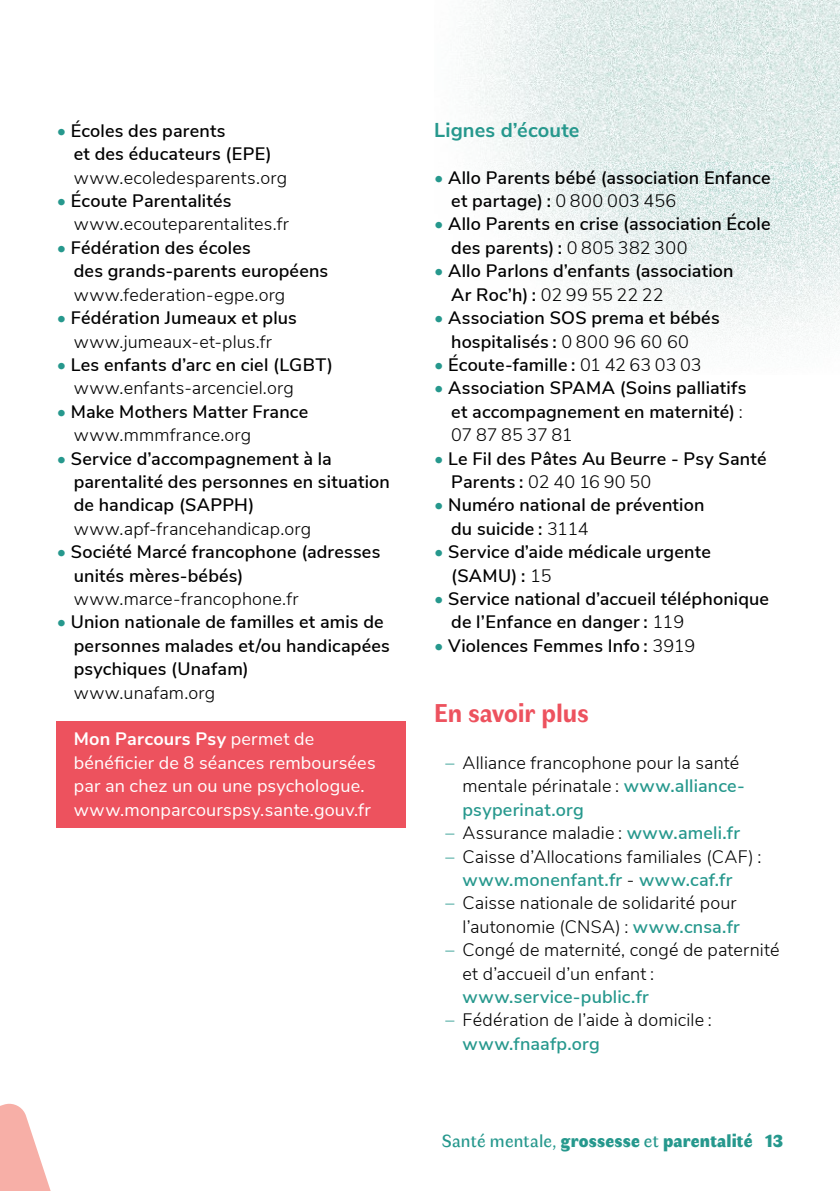
<style>
.page{position:relative;width:840px;height:1191px;background:#fff}
.page>*{position:absolute;margin:0;border:0;box-sizing:border-box;transform-origin:0 0}
.T1{font:700 26px "Faune Text";letter-spacing:-.005em;color:#ed525e}
.T2{font:700 20px "Nunito Sans";letter-spacing:.005em;color:#26988d}
.puce1{font:600 18px/23.4px "Nunito Sans";letter-spacing:.01em;color:#000}
.puce1-2{font:300 18px/23.4px "Nunito Sans";letter-spacing:.01em;color:#000}
.encadré2{font:18px/23.4px "Nunito Sans";letter-spacing:.01em;color:#fff}
.t1{font:900 18px "Faune Display";letter-spacing:.01em;color:#26988d}
.s1{font-weight:300;color:#26988d}
.s2{font-weight:300}
.s3{color:#26988d}
.s4{font-weight:600}
.s5{font-weight:700}
.s6{font-weight:600;color:#26988d}
.s7{font-family:"Faune Text";font-weight:400}
</style>
<div class="page">
<img style="left:464px;top:0;width:375px;height:349px">
<div style="left:57px;top:721px;width:348px;height:83px;background:#ed525e"></div>
<div style="left:57px;top:792px;width:348px;height:35px;background:#ed525e"></div>
<svg style="left:0;top:1103px;width:51px;height:88px"></svg>
<p class="puce1" style="left:74px;top:118px;width:215px;text-indent:-17px"><span class="s1">•</span> Écoles des parents<br>et des éducateurs (EPE) <span class="s2">www.ecoledesparents.org</span></p>
<p class="puce1-2" style="left:74px;top:188px;width:216px;text-indent:-17px"><span class="s3">•</span> <span class="s4">Écoute Parentalités </span>www.ecouteparentalites.fr</p>
<p class="puce1" style="left:74px;top:235px;width:256px;text-indent:-17px"><span class="s1">•</span> Fédération des écoles<br>des grands-parents européens <span class="s2">www.federation-egpe.org</span></p>
<p class="puce1" style="left:57px;top:305px;width:241px;text-align:center"><span class="s1">•</span> Fédération Jumeaux et plus <span class="s2">www.jumeaux-et-plus.fr</span></p>
<p class="puce1" style="left:74px;top:352px;width:261px;text-indent:-17px"><span class="s1">•</span> Les enfants d’arc en ciel (LGBT) <span class="s2">www.enfants-arcenciel.org</span></p>
<p class="puce1" style="left:74px;top:399px;width:236px;text-indent:-17px"><span class="s1">•</span> Make Mothers Matter France <span class="s2">www.mmmfrance.org</span></p>
<p class="puce1" style="left:74px;top:445px;width:317px;text-indent:-17px"><span class="s1">•</span> Service d’accompagnement à la parentalité des personnes en situation de handicap (SAPPH) <span class="s2">www.apf-francehandicap.org</span></p>
<p class="puce1" style="left:74px;top:539px;width:308px;text-indent:-17px"><span class="s1">•</span> Société Marcé francophone (adresses unités mères-bébés) <span class="s2">www.marce-francophone.fr</span></p>
<p class="puce1" style="left:74px;top:609px;width:317px;text-indent:-17px"><span class="s1">•</span> Union nationale de familles et amis de personnes malades et/ou handicapées psychiques (Unafam) <span class="s2">www.unafam.org</span></p>
<p class="encadré2" style="left:74px;top:726px;width:303px"><span class="s5">Mon Parcours Psy</span> permet de bénéficier de 8 séances remboursées par an chez un ou une psychologue.</p>
<p class="encadré2" style="left:74px;top:796px;width:298px">www.monparcourspsy.sante.gouv.fr</p>
<p class="T2" style="left:434px;top:115px;width:147px">Lignes d’écoute</p>
<p class="puce1" style="left:451px;top:165px;width:320px;text-indent:-17px"><span class="s1">•</span> Allo Parents bébé (association Enfance et partage) : <span class="s2">0 800 003 456</span></p>
<p class="puce1" style="left:451px;top:211px;width:320px;text-indent:-17px"><span class="s1">•</span> Allo Parents en crise (association École des parents) : <span class="s2">0 805 382 300</span></p>
<p class="puce1" style="left:451px;top:258px;width:284px;text-indent:-17px"><span class="s1">•</span> Allo Parlons d’enfants (association<br>Ar Roc’h) : <span class="s2">02 99 55 22 22</span></p>
<p class="puce1" style="left:451px;top:305px;width:270px;text-indent:-17px"><span class="s1">•</span> Association SOS prema et bébés hospitalisés : <span class="s2">0 800 96 60 60</span></p>
<p class="puce1" style="left:434px;top:352px;width:269px"><span class="s1">•</span> Écoute-famille : <span class="s2">01 42 63 03 03</span></p>
<p class="puce1" style="left:451px;top:375px;width:296px;text-indent:-17px"><span class="s1">•</span> Association SPAMA (Soins palliatifs et accompagnement en maternité) <span class="s2">:<br>07 87 85 37 81</span></p>
<p class="puce1" style="left:451px;top:445px;width:316px;text-indent:-17px"><span class="s1">•</span> Le Fil des Pâtes Au Beurre - Psy Santé<br>Parents : <span class="s2">02 40 16 90 50</span></p>
<p class="puce1" style="left:451px;top:492px;width:255px;text-indent:-17px"><span class="s1">•</span> Numéro national de prévention du suicide : <span class="s2">3114</span></p>
<p class="puce1" style="left:451px;top:539px;width:261px;text-indent:-17px"><span class="s1">•</span> Service d’aide médicale urgente (SAMU) : <span class="s2">15</span></p>
<p class="puce1" style="left:451px;top:586px;width:319px;text-indent:-17px"><span class="s1">•</span> Service national d’accueil téléphonique de l’Enfance en danger : <span class="s2">119</span></p>
<p class="puce1" style="left:434px;top:633px;width:262px"><span class="s1">•</span> Violences Femmes Info : <span class="s2">3919</span></p>
<p class="T1" style="left:434px;top:695px;width:156px">En savoir plus</p>
<p class="puce1-2" style="left:462px;top:750px;width:283px;text-indent:-17px"><span class="s3">–</span> Alliance francophone pour la santé mentale périnatale : <span class="s6">www.alliance&shy;psyperinat.org</span></p>
<p class="puce1-2" style="left:445px;top:820px;width:296px"><span class="s3">–</span> Assurance maladie : <span class="s6">www.ameli.fr</span></p>
<p class="puce1-2" style="left:462px;top:843px;width:300px;text-indent:-17px"><span class="s3">–</span> Caisse d’Allocations familiales (CAF) : <span class="s6">www.monenfant.fr</span> - <span class="s6">www.caf.fr</span></p>
<p class="puce1-2" style="left:445px;top:890px;width:295px;text-align:right"><span class="s3">–</span> Caisse nationale de solidarité pour l’autonomie (CNSA) : <span class="s6">www.cnsa.fr</span></p>
<p class="puce1-2" style="left:462px;top:937px;width:318px;text-indent:-17px"><span class="s3">–</span> Congé de maternité, congé de paternité et d’accueil d’un enfant : <span class="s6">www.service-public.fr</span></p>
<p class="puce1-2" style="left:462px;top:1007px;width:251px;text-indent:-17px"><span class="s3">–</span> Fédération de l’aide à domicile : <span class="s6">www.fnaafp.org</span></p>
<p class="t1" style="left:441px;top:1127px;width:343px"><span class="s7">Santé mentale,</span> grossesse <span class="s7">et</span> parentalité 13</p>
</div>
